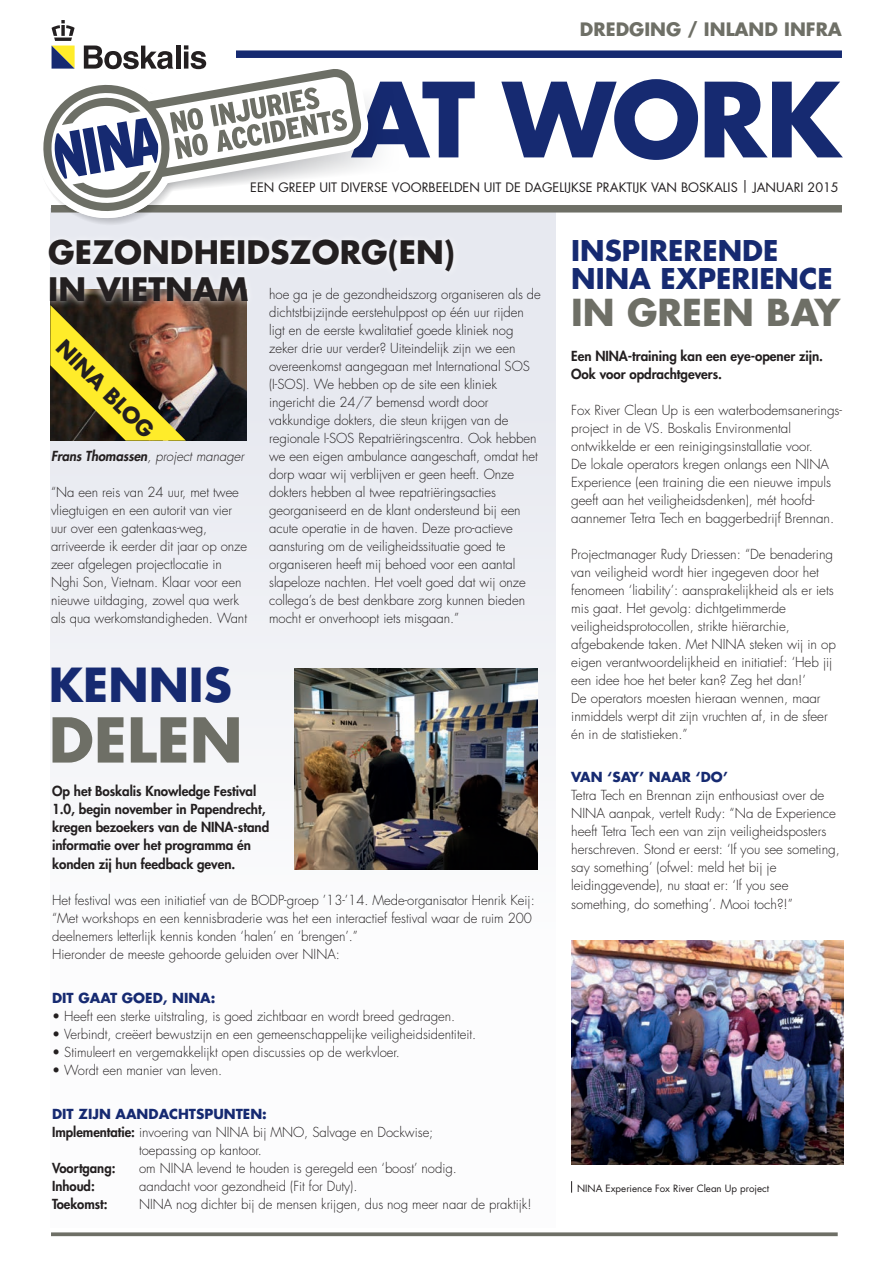
<style>
.page{position:relative;width:893px;height:1263px;background:#fff}
.page>*{position:absolute;margin:0;border:0;box-sizing:border-box;transform-origin:0 0}
.t1{font:700 100.5px "Futura Std";letter-spacing:-.03em;color:#162a71}
.t2{font:700 60.15px "Futura Std";color:#6e6f66}
.t3{font:700 45.6px "Futura Std";color:#162a71}
.t4{font:700 36.15px "Futura Std";color:#6e6f66}
.t5{font:700 31.5px/36.3px "Futura Std";color:#231f20}
.t6{font:700 27.75px/28.2px "Futura Std";color:#162a71}
.t7{font:700 21px "Futura Std";color:#231f20}
.t8{font:700 18px "Futura Std";color:#6e6f66}
.t9{font:300 13.5px/18px "Futura Std";color:#231f20}
.t10{font:800 13.5px/18px "Futura Std";letter-spacing:-.005em;color:#231f20}
.t11{font:700 13.5px "Futura Std";color:#162a71}
.t12{font:italic 300 13.5px "Futura Std";letter-spacing:-.005em;color:#231f20}
.t13{font:12.6px "Futura Std";color:#231f20}
.t14{font:9.75px "Futura Std";color:#231f20}
.s1{font-weight:800}
</style>
<div class="page">
<div style="left:0;top:140px;width:565px;height:1094px;background:linear-gradient(to right,#f9f9fb,#f2f3f6)"></div>
<img style="left:186px;top:308px;width:61px;height:133px">
<img style="left:571px;top:940px;width:272px;height:224px">
<svg style="left:51px;top:1232px;width:787px;height:4px;background:#7c7d75"></svg>
<svg style="left:50px;top:308px;width:136px;height:133px;background:#8d762b"></svg>
<div style="left:42px;top:233px;width:419px;height:75px;background:#fff;opacity:.9"></div>
<svg style="left:571px;top:1181px;width:1px;height:12px"></svg>
<div style="left:236px;top:50px;width:606px;height:8px;background:#162a71"></div>
<div style="left:51px;top:205px;width:791px;height:7px;background:#6e6f66"></div>
<svg style="left:51px;top:62px;width:317px;height:156px"></svg>
<svg style="left:51px;top:67px;width:312px;height:146px"></svg>
<svg style="left:35px;top:77px;width:313px;height:151px"></svg>
<svg style="left:84px;top:46px;width:89px;height:23px"></svg>
<hr style="left:176px;top:46px;width:4px;height:23px;background:#231f20">
<svg style="left:184px;top:45px;width:22px;height:24px"></svg>
<svg style="left:52px;top:20px;width:23px;height:49px"></svg>
<img style="left:295px;top:668px;width:242px;height:202px">
<h3 class="t8" style="left:580px;top:17px;width:263px">DREDGING / INLAND INFRA</h3>
<h1 class="t1" style="left:351px;top:53px;width:492px">AT WORK</h1>
<p class="t13" style="left:250px;top:179px;width:590px">EEN GREEP UIT DIVERSE VOORBEELDEN UIT DE DAGELIJKSE PRAKTIJK VAN BOSKALIS | JANUARI 2015</p>
<h3 class="t5" style="left:48px;top:234px;width:408px">GEZONDHEIDSZORG(EN)<br>IN VIETNAM</h3>
<p class="t9" style="left:269px;top:286px;width:273px">hoe ga je de gezondheidszorg organiseren als de dichtstbijzijnde eerstehulppost op één uur rijden ligt en de eerste kwalitatief goede kliniek nog zeker drie uur verder? Uiteindelijk zijn we een overeenkomst aangegaan met International SOS (I-SOS). We hebben op de site een kliniek ingericht die 24/7 bemensd wordt door vakkundige dokters, die steun krijgen van de regionale I-SOS Repatriëringscentra. Ook hebben we een eigen ambulance aangeschaft, omdat het dorp waar wij verblijven er geen heeft. Onze dokters hebben al twee repatriëringsacties georganiseerd en de klant ondersteund bij een acute operatie in de haven. Deze pro-actieve aansturing om de veiligheidssituatie goed te organiseren heeft mij behoed voor een aantal slapeloze nachten. Het voelt goed dat wij onze collega’s de best denkbare zorg kunnen bieden mocht er onverhoopt iets misgaan.”</p>
<h3 class="t7" style="left:70px;top:334px;width:130px;rotate:45deg">NINA BLOG</h3>
<p class="t12" style="left:51px;top:448px;width:195px"><span class="s1">Frans Thomassen</span>, project manager</p>
<p class="t9" style="left:51px;top:483px;width:198px">“Na een reis van 24 uur, met twee vliegtuigen en een autorit van vier uur over een gatenkaas-weg, arriveerde ik eerder dit jaar op onze zeer afgelegen projectlocatie in Nghi Son, Vietnam. Klaar voor een nieuwe uitdaging, zowel qua werk als qua werkomstandigheden. Want</p>
<h3 class="t3" style="left:49px;top:654px;width:185px">KENNIS</h3>
<h2 class="t2" style="left:49px;top:700px;width:195px">DELEN</h2>
<p class="t10" style="left:52px;top:781px;width:219px">Op het Boskalis Knowledge Festival 1.0, begin november in Papendrecht, kregen bezoekers van de NINA-stand informatie over het programma én</p>
<p class="t10" style="left:52px;top:855px;width:185px">konden zij hun feedback geven.</p>
<p class="t9" style="left:52px;top:891px;width:484px">Het festival was een initiatief van de BODP-groep ’13-’14. Mede-organisator Henrik Keij: “Met workshops en een kennisbraderie was het een interactief festival waar de ruim 200 deelnemers letterlijk kennis konden ‘halen’ en ‘brengen’.”<br>Hieronder de meeste gehoorde geluiden over NINA:</p>
<p class="t11" style="left:52px;top:989px;width:165px">DIT GAAT GOED, NINA:</p>
<p class="t9" style="left:52px;top:1007px;width:405px">• Heeft een sterke uitstraling, is goed zichtbaar en wordt breed gedragen.</p>
<p class="t9" style="left:52px;top:1025px;width:426px">• Verbindt, creëert bewustzijn en een gemeenschappelijke veiligheidsidentiteit.</p>
<p class="t9" style="left:52px;top:1043px;width:349px">• Stimuleert en vergemakkelijkt open discussies op de werkvloer.</p>
<p class="t9" style="left:52px;top:1061px;width:172px">• Wordt een manier van leven.</p>
<p class="t11" style="left:52px;top:1105px;width:216px">DIT ZIJN AANDACHTSPUNTEN:</p>
<p class="t9" style="left:52px;top:1123px;width:383px"><span class="s1">Implementatie:</span> invoering van NINA bij MNO, Salvage en Dockwise;</p>
<p class="t9" style="left:139px;top:1141px;width:124px">toepassing op kantoor.</p>
<p class="t10" style="left:52px;top:1159px;width:65px">Voortgang:</p>
<p class="t9" style="left:139px;top:1159px;width:319px">om NINA levend te houden is geregeld een ‘boost’ nodig.</p>
<p class="t10" style="left:52px;top:1177px;width:44px">Inhoud:</p>
<p class="t9" style="left:139px;top:1177px;width:220px">aandacht voor gezondheid (Fit for Duty).</p>
<p class="t10" style="left:52px;top:1195px;width:57px">Toekomst:</p>
<p class="t9" style="left:139px;top:1195px;width:394px">NINA nog dichter bij de mensen krijgen, dus nog meer naar de praktijk!</p>
<h3 class="t6" style="left:571px;top:236px;width:263px">INSPIRERENDE<br>NINA EXPERIENCE</h3>
<h3 class="t4" style="left:571px;top:288px;width:271px">IN GREEN BAY</h3>
<p class="t10" style="left:571px;top:346px;width:253px">Een NINA-training kan een eye-opener zijn.<br>Ook voor opdrachtgevers.</p>
<p class="t9" style="left:571px;top:401px;width:272px">Fox River Clean Up is een waterbodemsanerings&shy;project in de VS. Boskalis Environmental ontwikkelde er een reinigingsinstallatie voor.<br>De lokale operators kregen onlangs een NINA Experience (een training die een nieuwe impuls geeft aan het veiligheidsdenken), mét hoofd&shy;aannemer Tetra Tech en baggerbedrijf Brennan.</p>
<p class="t9" style="left:571px;top:545px;width:266px">Projectmanager Rudy Driessen: “De benadering van veiligheid wordt hier ingegeven door het fenomeen ‘liability’: aansprakelijkheid als er iets mis gaat. Het gevolg: dichtgetimmerde veiligheidsprotocollen, strikte hiërarchie, afgebakende taken. Met NINA steken wij in op eigen verantwoordelijkheid en initiatief: ‘Heb jij een idee hoe het beter kan? Zeg het dan!’<br>De operators moesten hieraan wennen, maar inmiddels werpt dit zijn vruchten af, in de sfeer én in de statistieken.”</p>
<p class="t11" style="left:571px;top:768px;width:158px">VAN ‘SAY’ NAAR ‘DO’</p>
<p class="t9" style="left:571px;top:787px;width:270px">Tetra Tech en Brennan zijn enthousiast over de NINA aanpak, vertelt Rudy: “Na de Experience heeft Tetra Tech een van zijn veiligheidsposters herschreven. Stond er eerst: ‘If you see someting, say something’ (ofwel: meld het bij je leidinggevende), nu staat er: ‘If you see something, do something’. Mooi toch?!”</p>
<p class="t14" style="left:577px;top:1182px;width:193px">NINA Experience Fox River Clean Up project</p>
</div>
